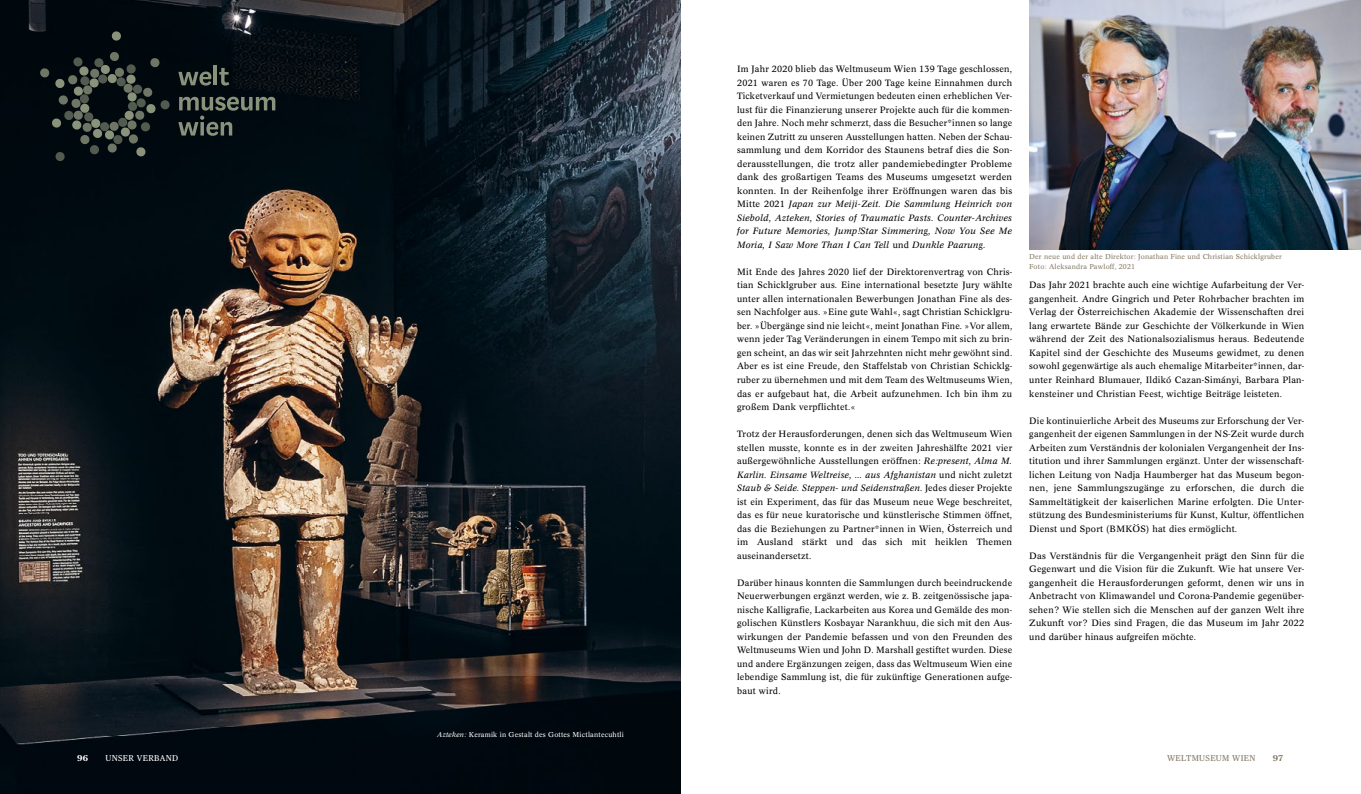
<style>
.page{position:relative;width:1361px;height:794px;background:#fff}
.page>*{position:absolute;margin:0;border:0;box-sizing:border-box;transform-origin:0 0}
._01_Lauftext_Buch_oh{font:9px/13.5px "Concorde BQ";letter-spacing:.025em;color:#000;text-align:justify}
._03_Subline_pos_plus{font:8.5px "Publico Text";letter-spacing:.04em;color:#857865}
._03_Subline_pos_plus-2{font:8.5px "Publico Text";color:#fff}
._03_Subline_pos_plus-3{font:700 8.5px "Publico Text";color:#fff}
._03_Subline_pos_plus-4{font:700 8.5px "Publico Text";color:#857865}
._06_Bildunterschrift{font:7px/10.1px "Concorde BQ";letter-spacing:.025em;color:#857865}
._06_Bildunterschrift-2{font:7px "Concorde BQ";letter-spacing:.025em;color:#fff}
.s1{font-style:italic}
</style>
<div class="page">
<img style="left:0;top:0;width:680px;height:794px">
<svg style="left:111px;top:31px;width:11px;height:10px"></svg>
<svg style="left:178px;top:72px;width:33px;height:14px"></svg>
<hr style="left:214px;top:65px;width:3px;height:20px;background:#8b927b">
<svg style="left:219px;top:68px;width:10px;height:18px"></svg>
<svg style="left:178px;top:97px;width:97px;height:39px;background:#29312f"></svg>
<svg style="left:40px;top:52px;width:130px;height:109px;background:#1c2424"></svg>
<img style="left:1029px;top:0;width:332px;height:249px">
<p class="_06_Bildunterschrift-2" style="left:437px;top:731px;width:188px"><span class="s1">Azteken:</span> Keramik in Gestalt des Gottes Mictlantecuhtli</p>
<p class="_01_Lauftext_Buch_oh" style="left:737px;top:63px;width:277px">Im Jahr 2020 blieb das Weltmuseum Wien 139 Tage geschlossen, 2021 waren es 70 Tage. Über 200 Tage keine Einnahmen durch Ticketverkauf und Vermietungen bedeuten einen erheblichen Ver&shy;lust für die Finanzierung unserer Projekte auch für die kommen&shy;den Jahre. Noch mehr schmerzt, dass die Besucher*innen so lange keinen Zutritt zu unseren Ausstellungen hatten. Neben der Schau&shy;sammlung und dem Korridor des Staunens betraf dies die Son&shy;derausstellungen, die trotz aller pandemiebedingter Probleme dank des großartigen Teams des Museums umgesetzt werden konnten. In der Reihenfolge ihrer Eröffnungen waren das bis Mitte 2021 <span class="s1">Japan zur Meiji-Zeit. Die Sammlung Heinrich von Siebold, Azteken, Stories of Traumatic Pasts. Counter-Archives for Future Memories, Jump!Star Simmering, Now You See Me Moria, I Saw More Than I Can Tell</span> und <span class="s1">Dunkle Paarung.</span></p>
<p class="_01_Lauftext_Buch_oh" style="left:737px;top:265px;width:277px">Mit Ende des Jahres 2020 lief der Direktorenvertrag von Chris&shy;tian Schicklgruber aus. Eine international besetzte Jury wählte unter allen internationalen Bewerbungen Jonathan Fine als des&shy;sen Nachfolger aus. »Eine gute Wahl«, sagt Christian Schicklgru&shy;ber. »Übergänge sind nie leicht«, meint Jonathan Fine. »Vor allem, wenn jeder Tag Veränderungen in einem Tempo mit sich zu brin&shy;gen scheint, an das wir seit Jahrzehnten nicht mehr gewöhnt sind.<br>Aber es ist eine Freude, den Staffelstab von Christian Schicklg&shy;ruber zu übernehmen und mit dem Team des Weltmuseums Wien, das er aufgebaut hat, die Arbeit aufzunehmen. Ich bin ihm zu großem Dank verpflichtet.«</p>
<p class="_01_Lauftext_Buch_oh" style="left:737px;top:427px;width:277px">Trotz der Herausforderungen, denen sich das Weltmuseum Wien stellen musste, konnte es in der zweiten Jahreshälfte 2021 vier außergewöhnliche Ausstellungen eröffnen: <span class="s1">Re:present, Alma M.<br>Karlin. Einsame Weltreise, ... aus Afghanistan</span> und nicht zuletzt <span class="s1">Staub &amp; Seide. Steppen- und Seidenstraßen.</span> Jedes dieser Projekte ist ein Experiment, das für das Museum neue Wege beschreitet, das es für neue kuratorische und künstlerische Stimmen öffnet, das die Beziehungen zu Partner*innen in Wien, Österreich und im Ausland stärkt und das sich mit heiklen Themen auseinandersetzt.</p>
<p class="_01_Lauftext_Buch_oh" style="left:737px;top:576px;width:277px">Darüber hinaus konnten die Sammlungen durch beeindruckende Neuerwerbungen ergänzt werden, wie z. B. zeitgenössische japa&shy;nische Kalligrafie, Lackarbeiten aus Korea und Gemälde des mon&shy;golischen Künstlers Kosbayar Narankhuu, die sich mit den Aus&shy;wirkungen der Pandemie befassen und von den Freunden des Weltmuseums Wien und John D. Marshall gestiftet wurden. Diese und andere Ergänzungen zeigen, dass das Weltmuseum Wien eine lebendige Sammlung ist, die für zukünftige Generationen aufge&shy;baut wird.</p>
<p class="_06_Bildunterschrift" style="left:1029px;top:251px;width:254px">Der neue und der alte Direktor: Jonathan Fine und Christian Schicklgruber<br>Foto: Aleksandra Pawloff, 2021</p>
<p class="_01_Lauftext_Buch_oh" style="left:1029px;top:279px;width:276px">Das Jahr 2021 brachte auch eine wichtige Aufarbeitung der Ver&shy;gangenheit. Andre Gingrich und Peter Rohrbacher brachten im Verlag der Österreichischen Akademie der Wissenschaften drei lang erwartete Bände zur Geschichte der Völkerkunde in Wien während der Zeit des Nationalsozialismus heraus. Bedeutende Kapitel sind der Geschichte des Museums gewidmet, zu denen sowohl gegenwärtige als auch ehemalige Mitarbeiter*innen, dar&shy;unter Reinhard Blumauer, Ildikó Cazan-Simányi, Barbara Plan&shy;kensteiner und Christian Feest, wichtige Beiträge leisteten.</p>
<p class="_01_Lauftext_Buch_oh" style="left:1029px;top:414px;width:276px">Die kontinuierliche Arbeit des Museums zur Erforschung der Ver&shy;gangenheit der eigenen Sammlungen in der NS-Zeit wurde durch Arbeiten zum Verständnis der kolonialen Vergangenheit der Ins&shy;titution und ihrer Sammlungen ergänzt. Unter der wissenschaft&shy;lichen Leitung von Nadja Haumberger hat das Museum begon&shy;nen, jene Sammlungszugänge zu erforschen, die durch die Sammeltätigkeit der kaiserlichen Marine erfolgten. Die Unter&shy;stützung des Bundesministeriums für Kunst, Kultur, öffentlichen Dienst und Sport (BMKÖS) hat dies ermöglicht.</p>
<p class="_01_Lauftext_Buch_oh" style="left:1029px;top:549px;width:276px">Das Verständnis für die Vergangenheit prägt den Sinn für die Gegenwart und die Vision für die Zukunft. Wie hat unsere Ver&shy;gangenheit die Herausforderungen geformt, denen wir uns in Anbetracht von Klimawandel und Corona-Pandemie gegenüber&shy;sehen? Wie stellen sich die Menschen auf der ganzen Welt ihre Zukunft vor? Dies sind Fragen, die das Museum im Jahr 2022 und darüber hinaus aufgreifen möchte.</p>
<p class="_03_Subline_pos_plus-3" style="left:77px;top:751px;width:13px">96</p>
<p class="_03_Subline_pos_plus-2" style="left:105px;top:751px;width:13px">UNSER</p>
<p class="_03_Subline_pos_plus-2" style="left:137px;top:751px;width:13px">VERBAND</p>
<p class="_03_Subline_pos_plus" style="left:1167px;top:751px;width:90px">WELTMUSEUM WIEN</p>
<p class="_03_Subline_pos_plus-4" style="left:1272px;top:751px;width:12px">97</p>
</div>
